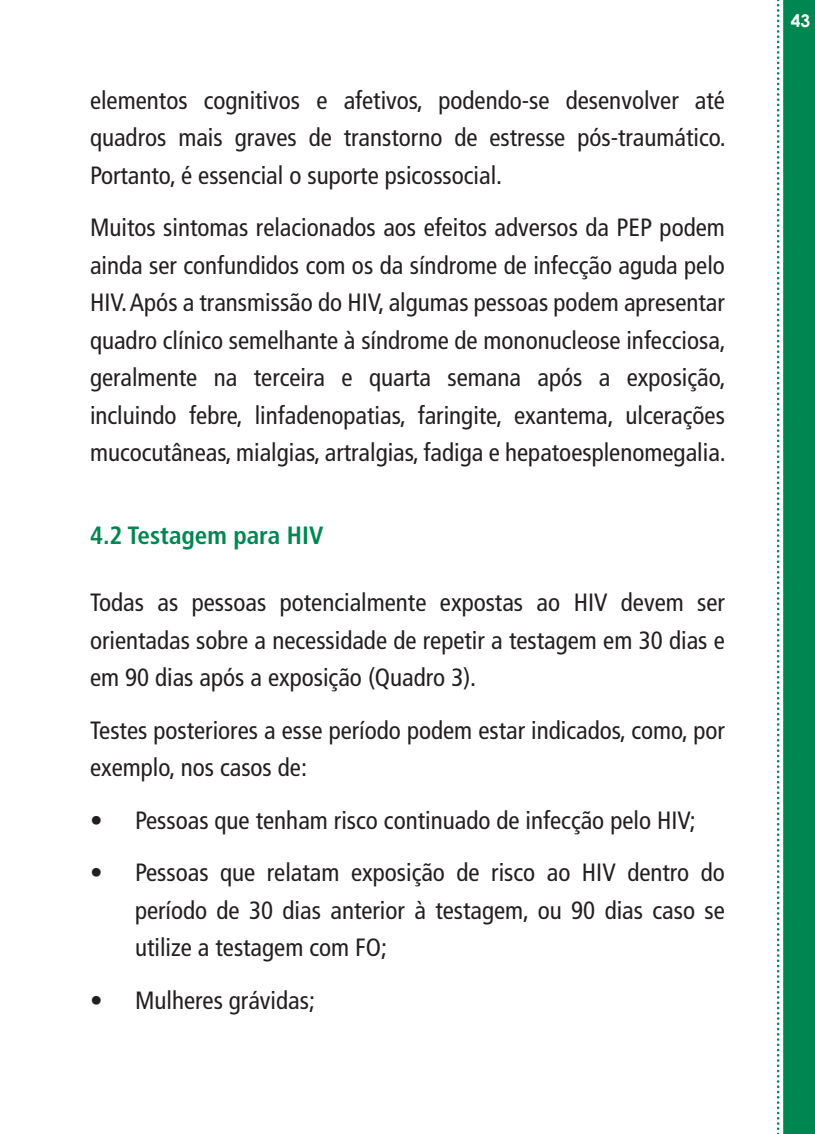
<style>
.page{position:relative;width:815px;height:1134px;background:#fff}
.page>*{position:absolute;margin:0;border:0;box-sizing:border-box;transform-origin:0 0}
.t1{font:condensed 25px/37.5px "Frutiger LT Std";color:#231f20;text-align:justify}
.t2{font:700 condensed 25px "Frutiger LT Std";color:#008751}
.t3{font:700 17.5px "Century Gothic";color:#fff}
</style>
<div class="page">
<svg style="left:777px;top:0;width:38px;height:1134px;background:#249869"></svg>
<p class="t1" style="left:90px;top:82px;width:637px">elementos cognitivos e afetivos, podendo-se desenvolver até quadros mais graves de transtorno de estresse pós-traumático.<br>Portanto, é essencial o suporte psicossocial.</p>
<p class="t1" style="left:90px;top:209px;width:637px">Muitos sintomas relacionados aos efeitos adversos da PEP podem ainda ser confundidos com os da síndrome de infecção aguda pelo HIV. Após a transmissão do HIV, algumas pessoas podem apresentar quadro clínico semelhante à síndrome de mononucleose infecciosa, geralmente na terceira e quarta semana após a exposição, incluindo febre, linfadenopatias, faringite, exantema, ulcerações mucocutâneas, mialgias, artralgias, fadiga e hepatoesplenomegalia.</p>
<p class="t2" style="left:90px;top:520px;width:223px">4.2 Testagem para HIV</p>
<p class="t1" style="left:90px;top:584px;width:637px">Todas as pessoas potencialmente expostas ao HIV devem ser orientadas sobre a necessidade de repetir a testagem em 30 dias e em 90 dias após a exposição (Quadro 3).</p>
<p class="t1" style="left:90px;top:712px;width:636px">Testes posteriores a esse período podem estar indicados, como, por exemplo, nos casos de:</p>
<p class="t1" style="left:90px;top:802px;width:607px">• Pessoas que tenham risco continuado de infecção pelo HIV;</p>
<p class="t1" style="left:135px;top:854px;width:591px;text-indent:-45px">• Pessoas que relatam exposição de risco ao HIV dentro do período de 30 dias anterior à testagem, ou 90 dias caso se utilize a testagem com FO;</p>
<p class="t1" style="left:90px;top:982px;width:226px">• Mulheres grávidas;</p>
<p class="t3" style="left:791px;top:10px;width:21px">43</p>
</div>
